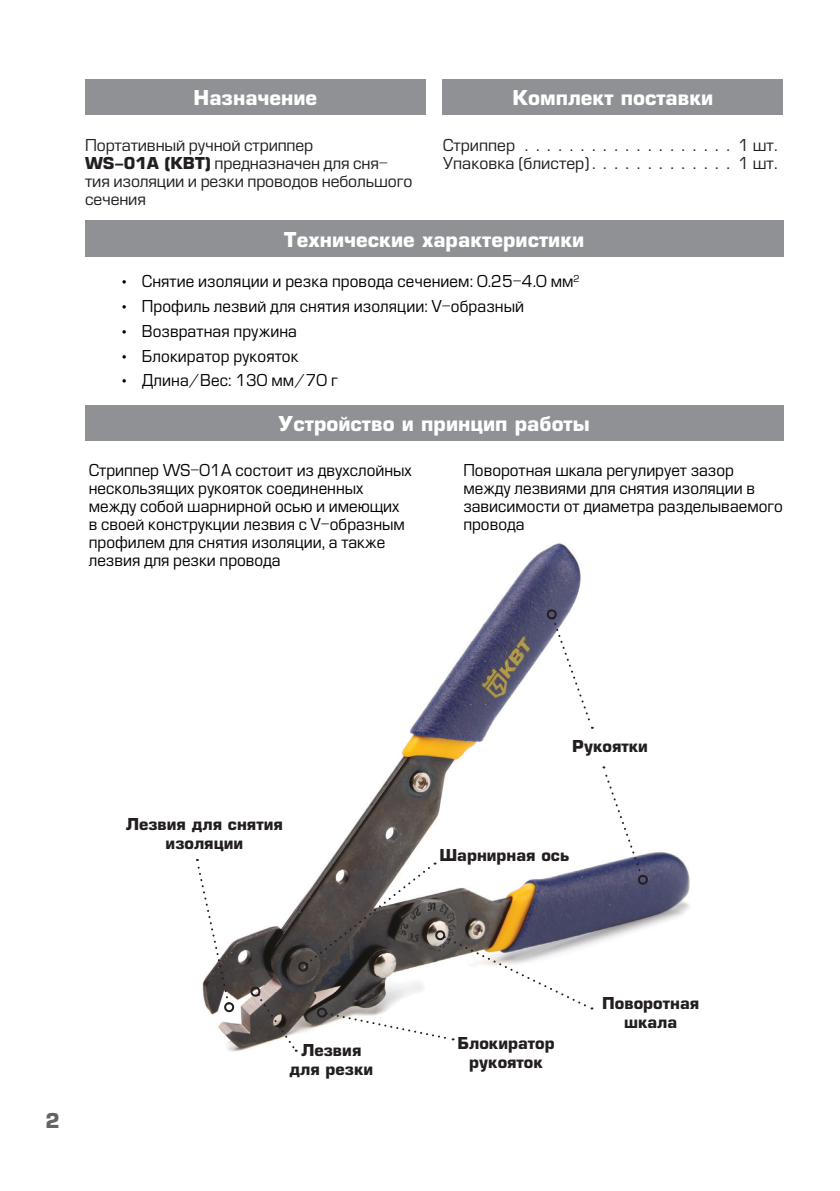
<style>
.page{position:relative;width:840px;height:1191px;background:#fff}
.page>*{position:absolute;margin:0;border:0;box-sizing:border-box;transform-origin:0 0}
.t1{font:700 20px "Europe";color:#fff}
.t2{font:700 20px "Europe";color:#636466}
.t3{font:16px/18px "Europe";color:#010203}
.t4{font:16px/18px "Europe";letter-spacing:-.01em;color:#231f20}
.t5{font:700 16px/19.2px "Europe";color:#231f20;text-align:center}
.s1{font-weight:700}
</style>
<div class="page">
<img style="left:205px;top:543px;width:485px;height:509px">
<div style="left:85px;top:79px;width:340px;height:36px;background:#8f9194"></div>
<div style="left:442px;top:79px;width:340px;height:36px;background:#8f9194"></div>
<div style="left:85px;top:405px;width:697px;height:35px;background:#8f9194"></div>
<div style="left:85px;top:221px;width:697px;height:36px;background:#8f9194"></div>
<svg style="left:601px;top:766px;width:48px;height:120px"></svg>
<svg style="left:552px;top:617px;width:41px;height:112px"></svg>
<div style="left:546px;top:609px;width:11px;height:11px;border:2px solid #231f20;border-radius:3px"></div>
<svg style="left:196px;top:859px;width:33px;height:145px"></svg>
<div style="left:223px;top:1001px;width:11px;height:11px;border:2px solid #231f20;border-radius:3px"></div>
<svg style="left:250px;top:862px;width:342px;height:189px"></svg>
<p class="t1" style="left:193px;top:86px;width:125px">Назначение</p>
<p class="t1" style="left:512px;top:86px;width:202px">Комплект поставки</p>
<p class="t4" style="left:442px;top:137px;width:74px">Стриппер</p>
<p class="t4" style="left:85px;top:137px;width:329px">Портативный ручной стриппер<br><span class="s1">WS-01A (КВТ)</span> предназначен для сня&shy;тия изоляции и резки проводов небольшого сечения</p>
<p class="t4" style="left:442px;top:137px;width:334px;text-align:right">1 шт.<br>Упаковка (блистер) . . . . . . . . . . . . . 1 шт.</p>
<p class="t1" style="left:284px;top:228px;width:302px">Технические характеристики</p>
<p class="t3" style="left:119px;top:272px;width:462px">• Снятие изоляции и резка провода сечением: 0.25-4.0 мм<sup>2</sup></p>
<p class="t3" style="left:119px;top:297px;width:406px">• Профиль лезвий для снятия изоляции: V-образный</p>
<p class="t3" style="left:119px;top:322px;width:179px">• Возвратная пружина</p>
<p class="t3" style="left:119px;top:347px;width:181px">• Блокиратор рукояток</p>
<p class="t3" style="left:119px;top:372px;width:220px">• Длина/Вес: 130 мм/70 г</p>
<p class="t1" style="left:278px;top:411px;width:312px">Устройство и принцип работы</p>
<p class="t3" style="left:463px;top:461px;width:321px">Поворотная шкала регулирует зазор между лезвиями для снятия изоляции в зависимости от диаметра разделываемого провода</p>
<p class="t3" style="left:89px;top:461px;width:324px">Стриппер WS-01A состоит из двухслойных нескользящих рукояток соединенных между собой шарнирной осью и имеющих в своей конструкции лезвия с V-образным профилем для снятия изоляции, а также лезвия для резки провода</p>
<p class="t2" style="left:45px;top:1108px;width:16px">2</p>
<p class="t5" style="left:126px;top:814px;width:158px">Лезвия для снятия изоляции</p>
<p class="t5" style="left:572px;top:736px;width:77px">Рукоятки</p>
<p class="t5" style="left:439px;top:846px;width:131px">Шарнирная ось</p>
<p class="t5" style="left:602px;top:993px;width:98px">Поворотная шкала</p>
<p class="t5" style="left:289px;top:1040px;width:85px">Лезвия для резки</p>
<p class="t5" style="left:457px;top:1033px;width:99px">Блокиратор рукояток</p>
</div>
